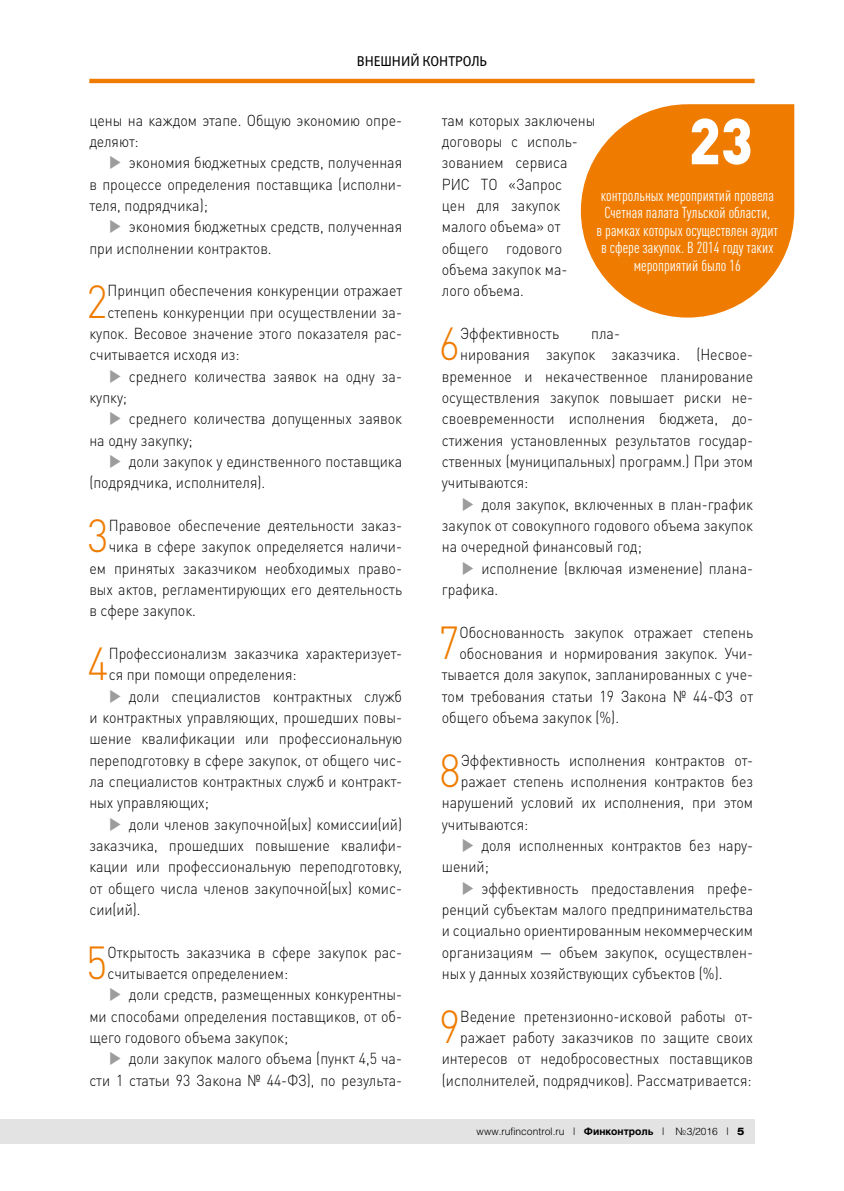
<style>
.page{position:relative;width:844px;height:1191px;background:#fff}
.page>*{position:absolute;margin:0;border:0;box-sizing:border-box;transform-origin:0 0}
.t1{font:900 63.88px "DIN Pro";color:#fff;scale:.9 1}
.t2{font:300 45.68px "DIN Pro";color:#ef7c00;scale:.9 1}
.t3{font:300 15.75px/21.3px "DIN Pro";color:#000;scale:.9 1}
.t4{font:condensed 15.75px/17.5px "DIN Pro";color:#fff;text-align:center}
.t5{font:14px "Yanus C";color:#000;scale:.9 1}
.t6{font:10.15px "Helios Light C";color:#000}
.s1{font-family:"Helios C";font-weight:700}
.s2{font-family:"Helios Ext C";font-weight:700}
</style>
<div class="page">
<div style="left:0;top:1119px;width:754px;height:24px;background:#e3e3e3"></div>
<hr style="left:89px;top:79px;width:665px;height:4px;background:#ef7c00">
<svg style="left:580px;top:104px;width:214px;height:213px;fill:#ef7c00"></svg>
<p class="t5" style="left:356px;top:53px;width:146px">ВНЕШНИЙ КОНТРОЛЬ</p>
<p class="t3" style="left:89px;top:108px;width:349px">цены на каждом этапе. Общую экономию опре‑ деляют:</p>
<p class="t3" style="left:89px;top:150px;width:349px;text-align:justify;text-indent:40px">экономия бюджетных средств, полученная в процессе определения поставщика (исполни‑ теля, подрядчика);</p>
<p class="t3" style="left:89px;top:214px;width:349px;text-indent:40px">экономия бюджетных средств, полученная при исполнении контрактов.</p>
<h2 class="t2" style="left:86px;top:266px;width:25px">2</h2>
<p class="t3" style="left:107px;top:278px;width:329px">Принцип обеспечения конкуренции отражает</p>
<p class="t3" style="left:107px;top:300px;width:329px">степень конкуренции при осуществлении за‑</p>
<p class="t3" style="left:89px;top:321px;width:349px">купок. Весовое значение этого показателя рас‑</p>
<p class="t3" style="left:89px;top:342px;width:168px">считывается исходя из:</p>
<p class="t3" style="left:129px;top:364px;width:305px">среднего количества заявок на одну за‑</p>
<p class="t3" style="left:89px;top:385px;width:43px">купку;</p>
<p class="t3" style="left:129px;top:406px;width:305px">среднего количества допущенных заявок</p>
<p class="t3" style="left:89px;top:428px;width:116px">на одну закупку;</p>
<p class="t3" style="left:129px;top:449px;width:305px">доли закупок у единственного поставщика</p>
<p class="t3" style="left:89px;top:470px;width:197px">(подрядчика, исполнителя).</p>
<h2 class="t2" style="left:88px;top:500px;width:25px">3</h2>
<p class="t3" style="left:109px;top:513px;width:327px">Правовое обеспечение деятельности заказ‑</p>
<p class="t3" style="left:109px;top:534px;width:327px">чика в сфере закупок определяется наличи‑</p>
<p class="t3" style="left:89px;top:556px;width:349px">ем принятых заказчиком необходимых право‑</p>
<p class="t3" style="left:89px;top:577px;width:349px">вых актов, регламентирующих его деятельность</p>
<p class="t3" style="left:89px;top:598px;width:120px">в сфере закупок.</p>
<h2 class="t2" style="left:88px;top:628px;width:25px">4</h2>
<p class="t3" style="left:109px;top:641px;width:327px">Профессионализм заказчика характеризует‑ ся при помощи определения:</p>
<p class="t3" style="left:89px;top:684px;width:349px;text-align:justify;text-indent:40px">доли специалистов контрактных служб и контрактных управляющих, прошедших повы‑ шение квалификации или профессиональную переподготовку в сфере закупок, от общего чис‑ ла специалистов контрактных служб и контракт‑ ных управляющих;</p>
<p class="t3" style="left:89px;top:812px;width:349px;text-align:justify;text-indent:40px">доли членов закупочной(ых) комиссии(ий) заказчика, прошедших повышение квалифи‑ кации или профессиональную переподготовку, от общего числа членов закупочной(ых) комис‑ сии(ий).</p>
<h2 class="t2" style="left:86px;top:927px;width:25px">5</h2>
<p class="t3" style="left:107px;top:940px;width:329px">Открытость заказчика в сфере закупок рас‑ считывается определением:</p>
<p class="t3" style="left:89px;top:982px;width:349px;text-align:justify;text-indent:40px">доли средств, размещенных конкурентны‑ ми способами определения поставщиков, от об‑ щего годового объема закупок;</p>
<p class="t3" style="left:89px;top:1046px;width:349px;text-align:right">доли закупок малого объема (пункт 4,5 ча‑<br>сти 1 статьи 93 Закона № 44‑ФЗ), по результа‑</p>
<p class="t3" style="left:441px;top:108px;width:172px">там которых заключены договоры с исполь‑ зованием сервиса<br>РИС ТО «Запрос<br>цен для закупок малого объема» от общего годового объема закупок ма‑ лого объема.</p>
<h2 class="t2" style="left:439px;top:308px;width:25px">6</h2>
<p class="t3" style="left:460px;top:321px;width:111px">Эффективность</p>
<p class="t3" style="left:591px;top:321px;width:34px">пла‑</p>
<h1 class="t1" style="left:688px;top:86px;width:72px">23</h1>
<p class="t4" style="left:596px;top:185px;width:183px">контрольных мероприятий провела<br>Счетная палата Тульской области,<br>в рамках которых осуществлен аудит в сфере закупок. В 2014 году таких мероприятий было 16</p>
<p class="t3" style="left:460px;top:342px;width:327px">нирования закупок заказчика. (Несвое‑</p>
<p class="t3" style="left:441px;top:364px;width:347px">временное и некачественное планирование</p>
<p class="t3" style="left:441px;top:385px;width:347px">осуществления закупок повышает риски не‑</p>
<p class="t3" style="left:441px;top:406px;width:347px">своевременности исполнения бюджета, до‑</p>
<p class="t3" style="left:441px;top:428px;width:347px">стижения установленных результатов государ‑</p>
<p class="t3" style="left:441px;top:449px;width:347px">ственных (муниципальных) программ.) При этом</p>
<p class="t3" style="left:441px;top:470px;width:97px">учитываются:</p>
<p class="t3" style="left:481px;top:492px;width:303px">доля закупок, включенных в план-график</p>
<p class="t3" style="left:441px;top:513px;width:347px">закупок от совокупного годового объема закупок</p>
<p class="t3" style="left:441px;top:534px;width:224px">на очередной финансовый год;</p>
<p class="t3" style="left:481px;top:556px;width:301px">исполнение (включая изменение) плана-</p>
<p class="t3" style="left:441px;top:577px;width:64px">графика.</p>
<h2 class="t2" style="left:438px;top:607px;width:25px">7</h2>
<p class="t3" style="left:459px;top:620px;width:328px">Обоснованность закупок отражает степень</p>
<p class="t3" style="left:459px;top:641px;width:328px">обоснования и нормирования закупок. Учи‑</p>
<p class="t3" style="left:441px;top:662px;width:347px">тывается доля закупок, запланированных с уче‑</p>
<p class="t3" style="left:441px;top:684px;width:347px">том требования статьи 19 Закона № 44‑ФЗ от</p>
<p class="t3" style="left:441px;top:705px;width:198px">общего объема закупок (%).</p>
<h2 class="t2" style="left:439px;top:735px;width:25px">8</h2>
<p class="t3" style="left:460px;top:748px;width:326px">Эффективность исполнения контрактов от‑</p>
<p class="t3" style="left:460px;top:769px;width:326px">ражает степень исполнения контрактов без</p>
<p class="t3" style="left:441px;top:790px;width:347px">нарушений условий их исполнения, при этом</p>
<p class="t3" style="left:441px;top:812px;width:97px">учитываются:</p>
<p class="t3" style="left:481px;top:833px;width:303px">доля исполненных контрактов без нару‑</p>
<p class="t3" style="left:441px;top:854px;width:54px">шений;</p>
<p class="t3" style="left:481px;top:876px;width:303px">эффективность предоставления префе‑</p>
<p class="t3" style="left:441px;top:897px;width:347px">ренций субъектам малого предпринимательства</p>
<p class="t3" style="left:441px;top:918px;width:347px">и социально ориентированным некоммерческим</p>
<p class="t3" style="left:441px;top:940px;width:347px">организациям — объем закупок, осуществлен‑</p>
<p class="t3" style="left:441px;top:961px;width:313px">ных у данных хозяйствующих субъектов (%).</p>
<h2 class="t2" style="left:439px;top:991px;width:25px">9</h2>
<p class="t3" style="left:441px;top:1004px;width:347px;text-align:right">Ведение претензионно-исковой работы от‑ ражает работу заказчиков по защите своих интересов от недобросовестных поставщиков (исполнителей, подрядчиков). Рассматривается:</p>
<p class="t6" style="left:476px;top:1125px;width:269px">www.rufincontrol.ru | <span class="s1">Финконтроль</span> | №3/2016 | <span class="s2">5</span></p>
</div>
